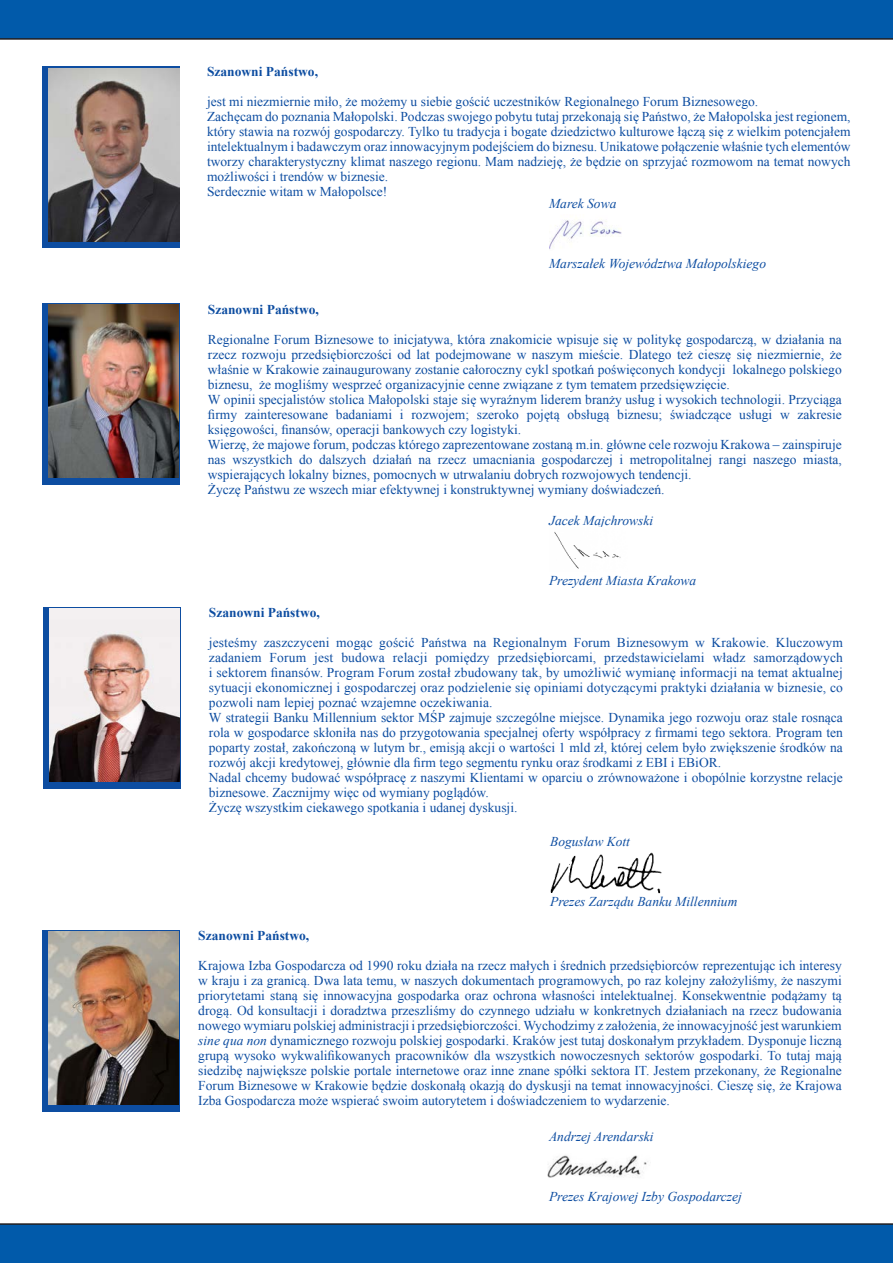
<style>
.page{position:relative;width:893px;height:1263px;background:#fff}
.page>*{position:absolute;margin:0;border:0;box-sizing:border-box;transform-origin:0 0}
.t1{font:13.5px/15px "Times New Roman";color:#0d4da1}
.t2{font:italic 13.5px "Times New Roman";color:#0d4da1}
.t3{font:700 13.5px "Times New Roman";color:#0d4da1}
.s1{font-style:italic}
</style>
<div class="page">
<div style="left:42px;top:930px;width:138px;height:181px;background:#0d4da1"></div>
<div style="left:42px;top:303px;width:138px;height:181px;background:#0d4da1"></div>
<div style="left:43px;top:607px;width:138px;height:181px;background:#0d4da1"></div>
<img style="left:550px;top:220px;width:72px;height:29px">
<img style="left:554px;top:532px;width:67px;height:37px">
<img style="left:550px;top:852px;width:112px;height:42px">
<img style="left:547px;top:1155px;width:100px;height:23px">
<img style="left:48px;top:305px;width:131px;height:173px">
<img style="left:49px;top:608px;width:131px;height:174px">
<img style="left:48px;top:931px;width:131px;height:174px">
<svg style="left:43px;top:67px;width:137px;height:181px;background:#24579a"></svg>
<img style="left:49px;top:68px;width:130px;height:173px">
<div style="left:0;top:0;width:893px;height:40px;background:#015aaa"></div>
<div style="left:0;top:1223px;width:893px;height:40px;background:#015aaa"></div>
<p class="t3" style="left:207px;top:62px;width:113px">Szanowni Państwo,</p>
<p class="t1" style="left:207px;top:94px;width:645px">jest mi niezmiernie miło, że możemy u siebie gościć uczestników Regionalnego Forum Biznesowego.<br>Zachęcam do poznania Małopolski. Podczas swojego pobytu tutaj przekonają się Państwo, że Małopolska jest regionem, który stawia na rozwój gospodarczy. Tylko tu tradycja i bogate dziedzictwo kulturowe łączą się z wielkim potencjałem intelektualnym i badawczym oraz innowacyjnym podejściem do biznesu. Unikatowe połączenie właśnie tych elementów tworzy charakterystyczny klimat naszego regionu. Mam nadzieję, że będzie on sprzyjać rozmowom na temat nowych możliwości i trendów w biznesie.<br>Serdecznie witam w Małopolsce!</p>
<p class="t2" style="left:549px;top:194px;width:69px">Marek Sowa</p>
<p class="t2" style="left:549px;top:254px;width:218px">Marszałek Województwa Małopolskiego</p>
<p class="t3" style="left:208px;top:300px;width:113px">Szanowni Państwo,</p>
<p class="t1" style="left:208px;top:332px;width:635px">Regionalne Forum Biznesowe to inicjatywa, która znakomicie wpisuje się w politykę gospodarczą, w działania na rzecz rozwoju przedsiębiorczości od lat podejmowane w naszym mieście. Dlatego też cieszę się niezmiernie, że właśnie w Krakowie zainaugurowany zostanie całoroczny cykl spotkań poświęconych kondycji lokalnego polskiego biznesu, że mogliśmy wesprzeć organizacyjnie cenne związane z tym tematem przedsięwzięcie.<br>W opinii specjalistów stolica Małopolski staje się wyraźnym liderem branży usług i wysokich technologii. Przyciąga firmy zainteresowane badaniami i rozwojem; szeroko pojętą obsługą biznesu; świadczące usługi w zakresie księgowości, finansów, operacji bankowych czy logistyki.<br>Wierzę, że majowe forum, podczas którego zaprezentowane zostaną m.in. główne cele rozwoju Krakowa – zainspiruje nas wszystkich do dalszych działań na rzecz umacniania gospodarczej i metropolitalnej rangi naszego miasta, wspierających lokalny biznes, pomocnych w utrwalaniu dobrych rozwojowych tendencji.<br>Życzę Państwu ze wszech miar efektywnej i konstruktywnej wymiany doświadczeń.</p>
<p class="t2" style="left:549px;top:511px;width:106px">Jacek Majchrowski</p>
<p class="t2" style="left:549px;top:571px;width:149px">Prezydent Miasta Krakowa</p>
<p class="t3" style="left:209px;top:603px;width:113px">Szanowni Państwo,</p>
<p class="t1" style="left:209px;top:635px;width:635px">jesteśmy zaszczyceni mogąc gościć Państwa na Regionalnym Forum Biznesowym w Krakowie. Kluczowym zadaniem Forum jest budowa relacji pomiędzy przedsiębiorcami, przedstawicielami władz samorządowych i sektorem finansów. Program Forum został zbudowany tak, by umożliwić wymianę informacji na temat aktualnej sytuacji ekonomicznej i gospodarczej oraz podzielenie się opiniami dotyczącymi praktyki działania w biznesie, co pozwoli nam lepiej poznać wzajemne oczekiwania.<br>W strategii Banku Millennium sektor MŚP zajmuje szczególne miejsce. Dynamika jego rozwoju oraz stale rosnąca rola w gospodarce skłoniła nas do przygotowania specjalnej oferty współpracy z firmami tego sektora. Program ten poparty został, zakończoną w lutym br., emisją akcji o wartości 1 mld zł, której celem było zwiększenie środków na rozwój akcji kredytowej, głównie dla firm tego segmentu rynku oraz środkami z EBI i EBiOR.<br>Nadal chcemy budować współpracę z naszymi Klientami w oparciu o zrównoważone i obopólnie korzystne relacje biznesowe. Zacznijmy więc od wymiany poglądów.<br>Życzę wszystkim ciekawego spotkania i udanej dyskusji.</p>
<p class="t2" style="left:550px;top:832px;width:81px">Bogusław Kott</p>
<p class="t2" style="left:550px;top:892px;width:189px">Prezes Zarządu Banku Millennium</p>
<p class="t3" style="left:198px;top:926px;width:113px">Szanowni Państwo,</p>
<p class="t1" style="left:198px;top:957px;width:645px;text-align:justify">Krajowa Izba Gospodarcza od 1990 roku działa na rzecz małych i średnich przedsiębiorców reprezentując ich interesy w kraju i za granicą. Dwa lata temu, w naszych dokumentach programowych, po raz kolejny założyliśmy, że naszymi priorytetami staną się innowacyjna gospodarka oraz ochrona własności intelektualnej. Konsekwentnie podążamy tą drogą. Od konsultacji i doradztwa przeszliśmy do czynnego udziału w konkretnych działaniach na rzecz budowania nowego wymiaru polskiej administracji i przedsiębiorczości. Wychodzimy z założenia, że innowacyjność jest warunkiem <span class="s1">sine qua non</span> dynamicznego rozwoju polskiej gospodarki. Kraków jest tutaj doskonałym przykładem. Dysponuje liczną grupą wysoko wykwalifikowanych pracowników dla wszystkich nowoczesnych sektorów gospodarki. To tutaj mają siedzibę największe polskie portale internetowe oraz inne znane spółki sektora IT. Jestem przekonany, że Regionalne Forum Biznesowe w Krakowie będzie doskonałą okazją do dyskusji na temat innowacyjności. Cieszę się, że Krajowa Izba Gospodarcza może wspierać swoim autorytetem i doświadczeniem to wydarzenie.</p>
<p class="t2" style="left:549px;top:1127px;width:106px">Andrzej Arendarski</p>
<p class="t2" style="left:549px;top:1187px;width:194px">Prezes Krajowej Izby Gospodarczej</p>
</div>
